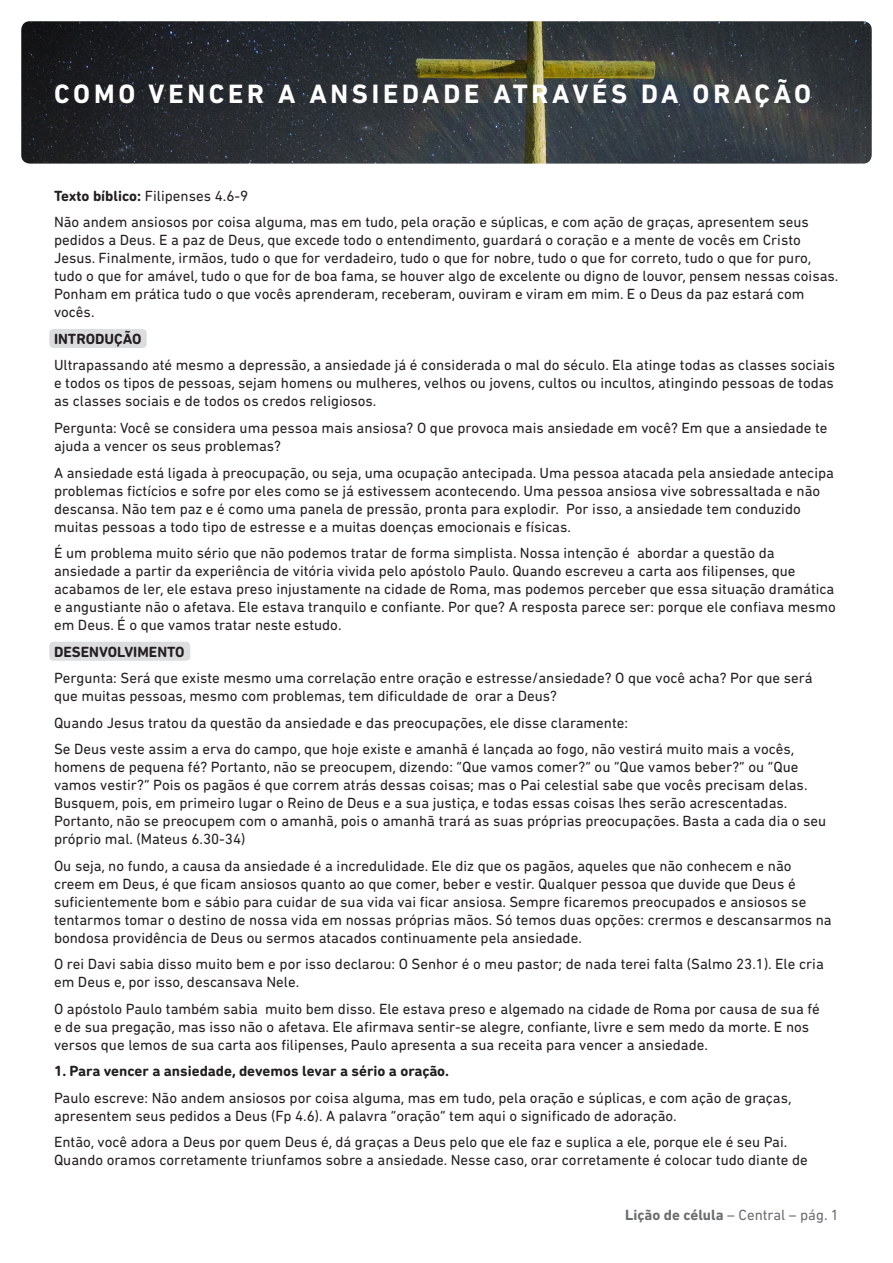
<style>
.page{position:relative;width:893px;height:1263px;background:#fff}
.page>*{position:absolute;margin:0;border:0;box-sizing:border-box;transform-origin:0 0}
.Texto_corrido{font:700 27px "DIN Next LT Pro";letter-spacing:.14em;color:#fff}
.t1{font:15px/18px "DIN Next Rounded LT Pro";color:#231f20}
.t2{font:700 15px "DIN Next Rounded LT Pro";color:#231f20}
.Corpo_Básico{font:15px "DIN Next LT Pro";color:#6c6d70}
.s1{font-weight:700}
</style>
<div class="page">
<div style="left:49px;top:642px;width:141px;height:19px;background:#dcdddf;border-radius:4px"></div>
<div style="left:49px;top:329px;width:98px;height:19px;background:#dcdddf;border-radius:4px"></div>
<img style="left:21px;top:21px;width:851px;height:143px">
<p class="Texto_corrido" style="left:54px;top:78px;width:758px">COMO VENCER A ANSIEDADE ATRAVÉS DA ORAÇÃO</p>
<p class="t1" style="left:54px;top:187px;width:196px"><span class="s1">Texto bíblico:</span> Filipenses 4.6-9</p>
<p class="t1" style="left:54px;top:213px;width:786px">Não andem ansiosos por coisa alguma, mas em tudo, pela oração e súplicas, e com ação de graças, apresentem seus pedidos a Deus. E a paz de Deus, que excede todo o entendimento, guardará o coração e a mente de vocês em Cristo Jesus. Finalmente, irmãos, tudo o que for verdadeiro, tudo o que for nobre, tudo o que for correto, tudo o que for puro, tudo o que for amável, tudo o que for de boa fama, se houver algo de excelente ou digno de louvor, pensem nessas coisas.<br>Ponham em prática tudo o que vocês aprenderam, receberam, ouviram e viram em mim. E o Deus da paz estará com vocês.</p>
<p class="t2" style="left:54px;top:330px;width:89px">INTRODUÇÃO</p>
<p class="t1" style="left:54px;top:356px;width:783px;text-align:justify">Ultrapassando até mesmo a depressão, a ansiedade já é considerada o mal do século. Ela atinge todas as classes sociais e todos os tipos de pessoas, sejam homens ou mulheres, velhos ou jovens, cultos ou incultos, atingindo pessoas de todas as classes sociais e de todos os credos religiosos.</p>
<p class="t1" style="left:54px;top:419px;width:775px">Pergunta: Você se considera uma pessoa mais ansiosa? O que provoca mais ansiedade em você? Em que a ansiedade te ajuda a vencer os seus problemas?</p>
<p class="t1" style="left:54px;top:463px;width:781px">A ansiedade está ligada à preocupação, ou seja, uma ocupação antecipada. Uma pessoa atacada pela ansiedade antecipa problemas fictícios e sofre por eles como se já estivessem acontecendo. Uma pessoa ansiosa vive sobressaltada e não descansa. Não tem paz e é como uma panela de pressão, pronta para explodir. Por isso, a ansiedade tem conduzido muitas pessoas a todo tipo de estresse e a muitas doenças emocionais e físicas.</p>
<p class="t1" style="left:54px;top:544px;width:783px">É um problema muito sério que não podemos tratar de forma simplista. Nossa intenção é abordar a questão da ansiedade a partir da experiência de vitória vivida pelo apóstolo Paulo. Quando escreveu a carta aos filipenses, que acabamos de ler, ele estava preso injustamente na cidade de Roma, mas podemos perceber que essa situação dramática e angustiante não o afetava. Ele estava tranquilo e confiante. Por que? A resposta parece ser: porque ele confiava mesmo em Deus. É o que vamos tratar neste estudo.</p>
<p class="t2" style="left:54px;top:643px;width:132px">DESENVOLVIMENTO</p>
<p class="t1" style="left:54px;top:669px;width:760px">Pergunta: Será que existe mesmo uma correlação entre oração e estresse/ansiedade? O que você acha? Por que será que muitas pessoas, mesmo com problemas, tem dificuldade de orar a Deus?</p>
<p class="t1" style="left:54px;top:713px;width:576px">Quando Jesus tratou da questão da ansiedade e das preocupações, ele disse claramente:</p>
<p class="t1" style="left:54px;top:740px;width:774px">Se Deus veste assim a erva do campo, que hoje existe e amanhã é lançada ao fogo, não vestirá muito mais a vocês, homens de pequena fé? Portanto, não se preocupem, dizendo: “Que vamos comer?” ou “Que vamos beber?” ou “Que vamos vestir?” Pois os pagãos é que correm atrás dessas coisas; mas o Pai celestial sabe que vocês precisam delas.<br>Busquem, pois, em primeiro lugar o Reino de Deus e a sua justiça, e todas essas coisas lhes serão acrescentadas.<br>Portanto, não se preocupem com o amanhã, pois o amanhã trará as suas próprias preocupações. Basta a cada dia o seu próprio mal. (Mateus 6.30-34)</p>
<p class="t1" style="left:54px;top:856px;width:779px">Ou seja, no fundo, a causa da ansiedade é a incredulidade. Ele diz que os pagãos, aqueles que não conhecem e não creem em Deus, é que ficam ansiosos quanto ao que comer, beber e vestir. Qualquer pessoa que duvide que Deus é suficientemente bom e sábio para cuidar de sua vida vai ficar ansiosa. Sempre ficaremos preocupados e ansiosos se tentarmos tomar o destino de nossa vida em nossas próprias mãos. Só temos duas opções: crermos e descansarmos na bondosa providência de Deus ou sermos atacados continuamente pela ansiedade.</p>
<p class="t1" style="left:54px;top:955px;width:771px">O rei Davi sabia disso muito bem e por isso declarou: O Senhor é o meu pastor; de nada terei falta (Salmo 23.1). Ele cria em Deus e, por isso, descansava Nele.</p>
<p class="t1" style="left:54px;top:999px;width:767px">O apóstolo Paulo também sabia muito bem disso. Ele estava preso e algemado na cidade de Roma por causa de sua fé e de sua pregação, mas isso não o afetava. Ele afirmava sentir-se alegre, confiante, livre e sem medo da morte. E nos versos que lemos de sua carta aos filipenses, Paulo apresenta a sua receita para vencer a ansiedade.</p>
<p class="t2" style="left:54px;top:1062px;width:397px">1. Para vencer a ansiedade, devemos levar a sério a oração.</p>
<p class="t1" style="left:54px;top:1088px;width:739px">Paulo escreve: Não andem ansiosos por coisa alguma, mas em tudo, pela oração e súplicas, e com ação de graças, apresentem seus pedidos a Deus (Fp 4.6). A palavra “oração” tem aqui o significado de adoração.</p>
<p class="t1" style="left:54px;top:1133px;width:755px">Então, você adora a Deus por quem Deus é, dá graças a Deus pelo que ele faz e suplica a ele, porque ele é seu Pai.<br>Quando oramos corretamente triunfamos sobre a ansiedade. Nesse caso, orar corretamente é colocar tudo diante de</p>
<p class="Corpo_Básico" style="left:625px;top:1206px;width:215px"><span class="s1">Lição de célula</span> – Central – pág. 1</p>
</div>
